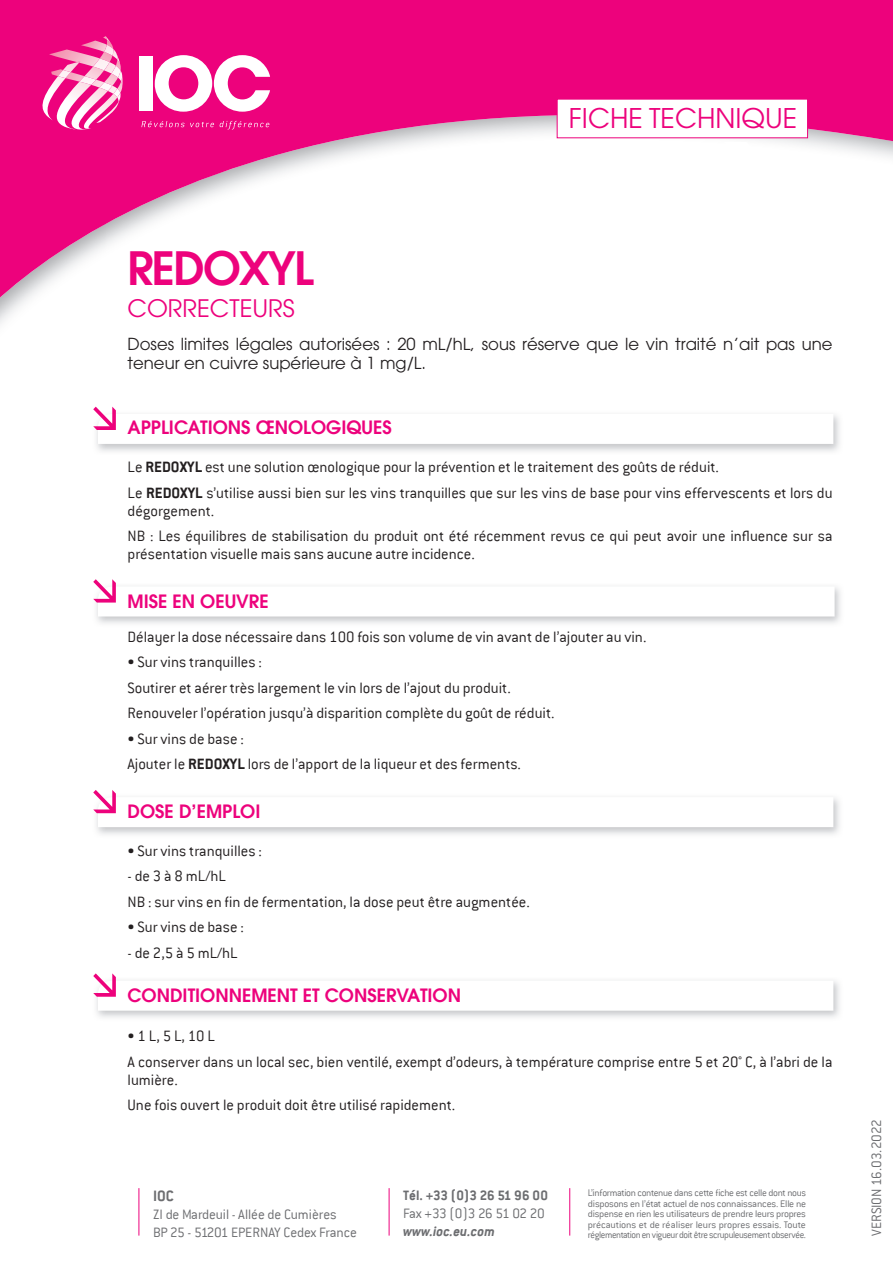
<style>
.page{position:relative;width:893px;height:1263px;background:#fff}
.page>*{position:absolute;margin:0;border:0;box-sizing:border-box;transform-origin:0 0}
.t1{font:700 45px "ITC Avant Garde LT";letter-spacing:-.04em;color:#ed027c}
.t2{font:27px "Avant Garde LT";color:#ed027c}
.t3{font:24px "Avant Garde LT";color:#ed027c}
.t4{font:700 18px "ITC Avant Garde LT";color:#ed027c}
.t5{font:300 16.5px/25.5px "Conduit ITC";color:#231f20}
.t6{font:16.5px/19.8px "Avant Garde LT";color:#231f20}
.t7{font:700 16.5px "Conduit ITC";color:#6c6d70}
.t8{font:300 15px/18px "Conduit ITC";letter-spacing:-.01em;color:#6c6d70}
.t9{font:700 15px "Conduit ITC";color:#6c6d70}
.t10{font:300 15px "Conduit ITC";letter-spacing:-.03em;color:#6c6d70}
.t11{font:italic 700 15px "Conduit ITC";color:#6c6d70}
.t12{font:300 10.5px/10.5px "Conduit ITC";letter-spacing:-.035em;color:#6c6d70;text-align:justify}
.s1{font-weight:700}
</style>
<div class="page">
<svg style="left:0;top:0;width:893px;height:324px"></svg>
<svg style="left:556px;top:98px;width:252px;height:41px"></svg>
<hr style="left:139px;top:1188px;width:1px;height:47px;background:#ed027c">
<hr style="left:389px;top:1188px;width:1px;height:47px;background:#ed027c">
<hr style="left:569px;top:1188px;width:1px;height:47px;background:#ed027c">
<img style="left:49px;top:49px;width:6px;height:13px">
<img style="left:121px;top:75px;width:2px;height:54px">
<img style="left:113px;top:105px;width:8px;height:25px">
<img style="left:55px;top:36px;width:58px;height:94px">
<img style="left:93px;top:58px;width:6px;height:12px">
<img style="left:79px;top:76px;width:17px;height:9px">
<svg style="left:99px;top:36px;width:23px;height:69px;background:#f47fb8"></svg>
<img style="left:39px;top:62px;width:40px;height:59px">
<svg style="left:58px;top:70px;width:13px;height:8px"></svg>
<svg style="left:141px;top:121px;width:73px;height:6px"></svg>
<svg style="left:220px;top:121px;width:49px;height:8px"></svg>
<div style="left:139px;top:56px;width:14px;height:55px;background:#fff"></div>
<svg style="left:155px;top:55px;width:115px;height:57px"></svg>
<svg style="left:93px;top:407px;width:740px;height:37px"></svg>
<svg style="left:93px;top:579px;width:742px;height:37px"></svg>
<svg style="left:93px;top:790px;width:740px;height:37px"></svg>
<svg style="left:93px;top:973px;width:740px;height:38px"></svg>
<h2 class="t2" style="left:569px;top:102px;width:230px">FICHE TECHNIQUE</h2>
<h1 class="t1" style="left:128px;top:239px;width:188px">REDOXYL</h1>
<h3 class="t3" style="left:128px;top:294px;width:169px">CORRECTEURS</h3>
<p class="t6" style="left:128px;top:334px;width:706px">Doses limites légales autorisées : 20 mL/hL, sous réserve que le vin traité n’ait pas une teneur en cuivre supérieure à 1 mg/L.</p>
<p class="t4" style="left:128px;top:416px;width:266px">APPLICATIONS ŒNOLOGIQUES</p>
<p class="t5" style="left:128px;top:454px;width:706px">Le <span class="s1">REDOXYL</span> est une solution œnologique pour la prévention et le traitement des goûts de réduit.<br>Le <span class="s1">REDOXYL</span> s’utilise aussi bien sur les vins tranquilles que sur les vins de base pour vins effervescents et lors du</p>
<p class="t5" style="left:128px;top:498px;width:706px">dégorgement.<br>NB : Les équilibres de stabilisation du produit ont été récemment revus ce qui peut avoir une influence sur sa</p>
<p class="t5" style="left:128px;top:541px;width:349px">présentation visuelle mais sans aucune autre incidence.</p>
<p class="t4" style="left:128px;top:589px;width:143px">MISE EN OEUVRE</p>
<p class="t5" style="left:128px;top:624px;width:520px">Délayer la dose nécessaire dans 100 fois son volume de vin avant de l’ajouter au vin.</p>
<p class="t5" style="left:128px;top:649px;width:428px">• Sur vins tranquilles :<br>Soutirer et aérer très largement le vin lors de l’ajout du produit.<br>Renouveler l’opération jusqu’à disparition complète du goût de réduit.</p>
<p class="t5" style="left:128px;top:726px;width:395px">• Sur vins de base :<br>Ajouter le <span class="s1">REDOXYL</span> lors de l’apport de la liqueur et des ferments.</p>
<p class="t4" style="left:128px;top:800px;width:134px">DOSE D’EMPLOI</p>
<p class="t5" style="left:128px;top:838px;width:136px">• Sur vins tranquilles :</p>
<p class="t5" style="left:128px;top:863px;width:404px">- de 3 à 8 mL/hL<br>NB : sur vins en fin de fermentation, la dose peut être augmentée.</p>
<p class="t5" style="left:128px;top:914px;width:118px">• Sur vins de base :</p>
<p class="t5" style="left:128px;top:940px;width:112px">- de 2,5 à 5 mL/hL</p>
<p class="t4" style="left:128px;top:983px;width:335px">CONDITIONNEMENT ET CONSERVATION</p>
<p class="t5" style="left:128px;top:1023px;width:706px">• 1 L, 5 L, 10 L<br>A conserver dans un local sec, bien ventilé, exempt d’odeurs, à température comprise entre 5 et 20° C, à l’abri de la</p>
<p class="t5" style="left:128px;top:1067px;width:329px">lumière.<br>Une fois ouvert le produit doit être utilisé rapidement.</p>
<p class="t7" style="left:153px;top:1186px;width:22px">IOC</p>
<p class="t8" style="left:153px;top:1205px;width:205px">ZI de Mardeuil - Allée de Cumières<br>BP 25 - 51201 EPERNAY Cedex France</p>
<p class="t9" style="left:403px;top:1186px;width:146px">Tél. +33 (0)3 26 51 96 00</p>
<p class="t10" style="left:403px;top:1205px;width:143px">Fax +33 (0)3 26 51 02 20</p>
<p class="t11" style="left:403px;top:1222px;width:93px">www.ioc.eu.com</p>
<p class="t12" style="left:588px;top:1188px;width:220px">L’information contenue dans cette fiche est celle dont nous disposons en l’état actuel de nos connaissances. Elle ne dispense en rien les utilisateurs de prendre leurs propres précautions et de réaliser leurs propres essais. Toute réglementationenvigueurdoitêtrescrupuleusementobservée.</p>
<p class="t8" style="left:867px;top:1235px;width:118px;rotate:-90deg">VERSION 16.03.2022</p>
</div>
